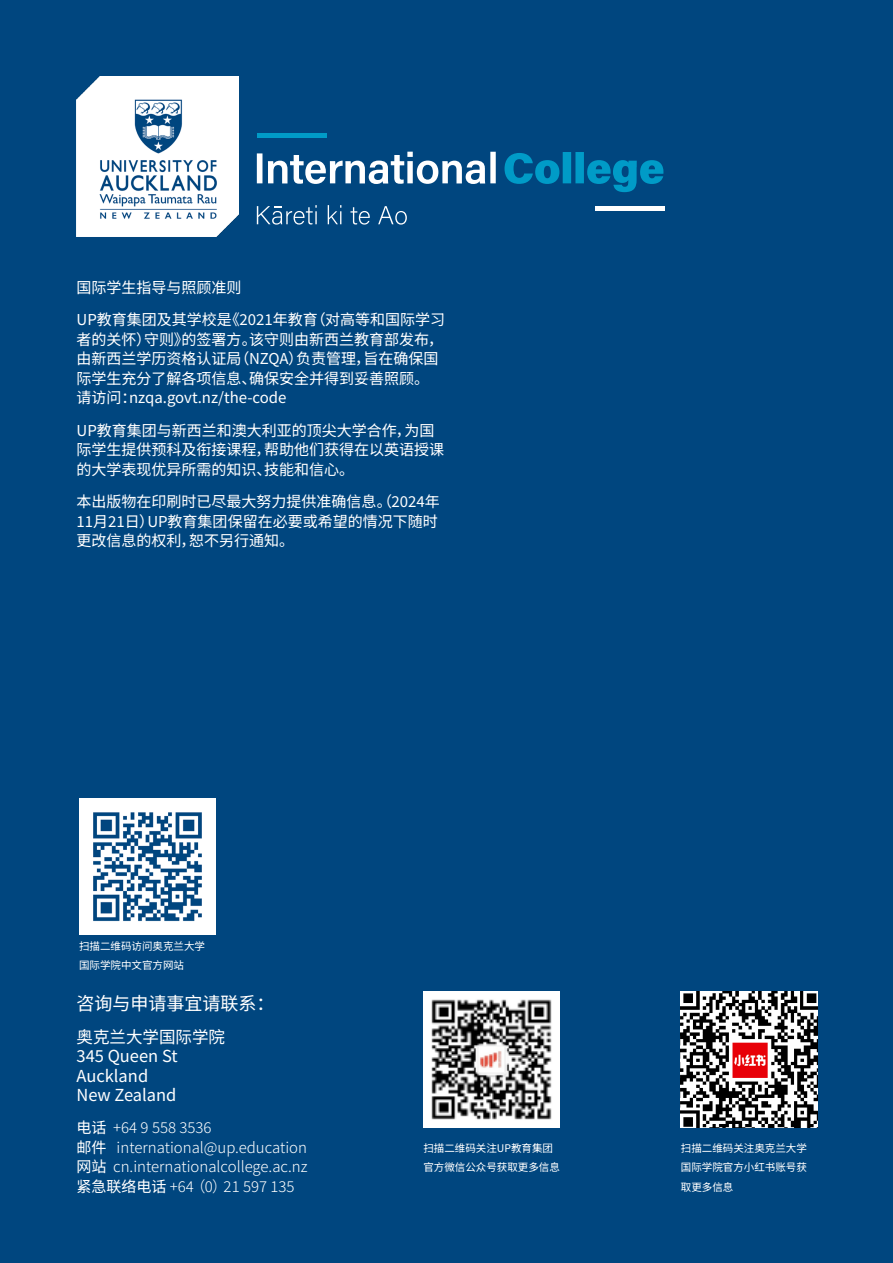
<style>
.page{position:relative;width:893px;height:1263px;background:#00467f}
.page>*{position:absolute;margin:0;border:0;box-sizing:border-box;transform-origin:0 0}
.t1{font:100 18px "Noto Sans SC";color:#fff}
.t2{font:100 16.5px/19.5px "Noto Sans SC";color:#fff}
.t3{font:100 15px/19.5px "Noto Sans SC";color:#fff}
.t4{font:100 10.5px/19.5px "Noto Sans SC";color:#fff}
</style>
<div class="page">
<div style="left:257px;top:133px;width:69px;height:5px;background:#009bc7"></div>
<div style="left:595px;top:206px;width:70px;height:5px;background:#fff"></div>
<svg style="left:504px;top:152px;width:159px;height:40px"></svg>
<svg style="left:257px;top:152px;width:239px;height:32px"></svg>
<svg style="left:328px;top:205px;width:13px;height:19px"></svg>
<svg style="left:350px;top:207px;width:20px;height:18px"></svg>
<svg style="left:378px;top:206px;width:29px;height:19px"></svg>
<svg style="left:257px;top:205px;width:60px;height:20px"></svg>
<img style="left:77px;top:77px;width:162px;height:160px">
<img style="left:79px;top:798px;width:137px;height:137px">
<img style="left:423px;top:991px;width:137px;height:137px">
<img style="left:681px;top:991px;width:136px;height:137px">
<p class="t3" style="left:77px;top:272px;width:370px;line-height:32.2px">国际学生指导与照顾准则<br>UP教育集团及其学校是《2021年教育（对高等和国际学习</p>
<p class="t3" style="left:77px;top:330px;width:368px">者的关怀）守则》的签署方。该守则由新西兰教育部发布，由新西兰学历资格认证局（NZQA）负责管理，旨在确保国际学生充分了解各项信息、确保安全并得到妥善照顾。请访问：nzqa.govt.nz/the-code</p>
<p class="t3" style="left:77px;top:421px;width:369px">UP教育集团与新西兰和澳大利亚的顶尖大学合作，为国际学生提供预科及衔接课程，帮助他们获得在以英语授课的大学表现优异所需的知识、技能和信心。</p>
<p class="t3" style="left:77px;top:492px;width:365px">本出版物在印刷时已尽最大努力提供准确信息。（2024年<br>11月21日）UP教育集团保留在必要或希望的情况下随时更改信息的权利，恕不另行通知。</p>
<p class="t4" style="left:79px;top:936px;width:127px">扫描二维码访问奥克兰大学国际学院中文官方网站</p>
<p class="t1" style="left:77px;top:993px;width:200px">咨询与申请事宜请联系：</p>
<p class="t2" style="left:77px;top:1027px;width:150px">奥克兰大学国际学院<br>345 Queen St<br>Auckland<br>New Zealand</p>
<p class="t3" style="left:77px;top:1118px;width:232px">电话 +64 9 558 3536<br>邮件 international@up.education网站 cn.internationalcollege.ac.nz紧急联络电话 +64 （0）21 597 135</p>
<p class="t4" style="left:423px;top:1138px;width:138px">扫描二维码关注UP教育集团官方微信公众号获取更多信息</p>
<p class="t4" style="left:681px;top:1138px;width:127px;text-align:justify">扫描二维码关注奥克兰大学国际学院官方小红书账号获取更多信息</p>
</div>
